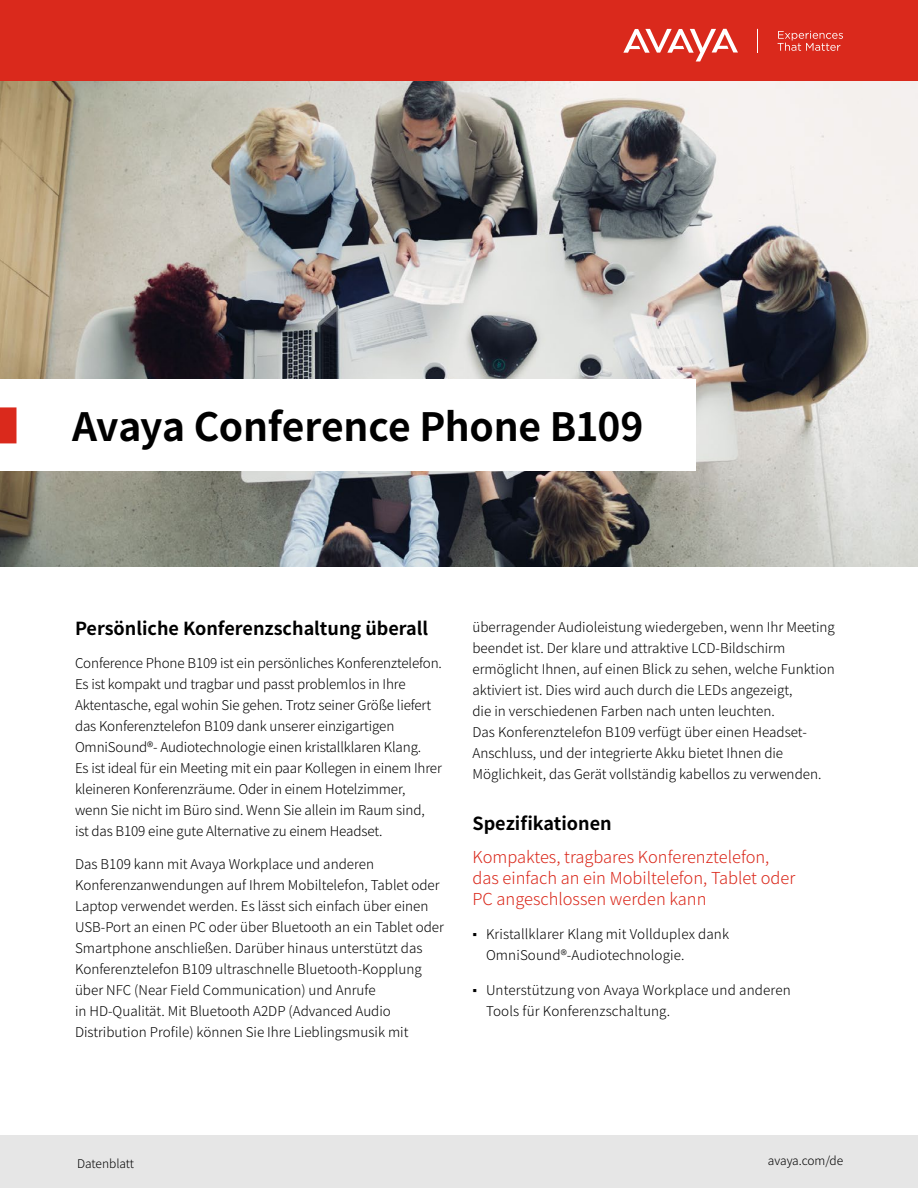
<style>
.page{position:relative;width:918px;height:1188px;background:#fff}
.page>*{position:absolute;margin:0;border:0;box-sizing:border-box;transform-origin:0 0}
.t1{font:700 39px "Noto Sans JP";letter-spacing:-.01em;color:#000}
.t2{font:700 18px "Noto Sans JP";color:#000}
.t3{font:300 16.5px/21px "Noto Sans JP";color:#da291c}
.t4{font:300 13.5px/21px "Noto Sans JP";color:#000}
.t5{font:300 12px "Noto Sans JP";color:#000}
.s1{font-family:"Arial";font-weight:400}
</style>
<div class="page">
<div style="left:0;top:0;width:918px;height:81px;background:#da291c"></div>
<img style="left:0;top:81px;width:918px;height:486px">
<div style="left:0;top:380px;width:696px;height:91px;background:#fff"></div>
<div style="left:0;top:407px;width:16px;height:36px;background:#da291c"></div>
<svg style="left:623px;top:29px;width:115px;height:32px"></svg>
<svg style="left:778px;top:31px;width:65px;height:20px"></svg>
<svg style="left:757px;top:29px;width:1px;height:24px"></svg>
<div style="left:0;top:1136px;width:918px;height:52px;background:#e6e6e6"></div>
<h1 class="t1" style="left:72px;top:405px;width:573px">Avaya Conference Phone B109</h1>
<h2 class="t2" style="left:75px;top:619px;width:355px">Persönliche Konferenzschaltung überall</h2>
<p class="t4" style="left:75px;top:653px;width:369px">Conference Phone B109 ist ein persönliches Konferenztelefon.<br>Es ist kompakt und tragbar und passt problemlos in Ihre Aktentasche, egal wohin Sie gehen. Trotz seiner Größe liefert das Konferenztelefon B109 dank unserer einzigartigen OmniSound®- Audiotechnologie einen kristallklaren Klang.<br>Es ist ideal für ein Meeting mit ein paar Kollegen in einem Ihrer kleineren Konferenzräume. Oder in einem Hotelzimmer, wenn Sie nicht im Büro sind. Wenn Sie allein im Raum sind,<br>ist das B109 eine gute Alternative zu einem Headset.</p>
<p class="t4" style="left:75px;top:854px;width:371px">Das B109 kann mit Avaya Workplace und anderen Konferenzanwendungen auf Ihrem Mobiltelefon, Tablet oder Laptop verwendet werden. Es lässt sich einfach über einen USB-Port an einen PC oder über Bluetooth an ein Tablet oder Smartphone anschließen. Darüber hinaus unterstützt das Konferenztelefon B109 ultraschnelle Bluetooth-Kopplung über NFC (Near Field Communication) und Anrufe<br>in HD-Qualität. Mit Bluetooth A2DP (Advanced Audio Distribution Profile) können Sie Ihre Lieblingsmusik mit</p>
<p class="t4" style="left:472px;top:617px;width:364px">überragender Audioleistung wiedergeben, wenn Ihr Meeting beendet ist. Der klare und attraktive LCD-Bildschirm ermöglicht Ihnen, auf einen Blick zu sehen, welche Funktion aktiviert ist. Dies wird auch durch die LEDs angezeigt,<br>die in verschiedenen Farben nach unten leuchten.<br>Das Konferenztelefon B109 verfügt über einen Headset-Anschluss, und der integrierte Akku bietet Ihnen die Möglichkeit, das Gerät vollständig kabellos zu verwenden.</p>
<h2 class="t2" style="left:472px;top:813px;width:141px">Spezifikationen</h2>
<p class="t3" style="left:472px;top:847px;width:324px">Kompaktes, tragbares Konferenztelefon, das einfach an ein Mobiltelefon, Tablet oder<br>PC angeschlossen werden kann</p>
<p class="t4" style="left:486px;top:924px;width:245px;text-indent:-14px"><span class="s1">▪</span> Kristallklarer Klang mit Vollduplex dank<br>OmniSound®-Audiotechnologie.</p>
<p class="t4" style="left:486px;top:980px;width:306px;text-indent:-14px"><span class="s1">▪</span> Unterstützung von Avaya Workplace und anderen<br>Tools für Konferenzschaltung.</p>
<p class="t5" style="left:77px;top:1157px;width:59px">Datenblatt</p>
<p class="t5" style="left:768px;top:1153px;width:77px">avaya.com/de</p>
</div>
